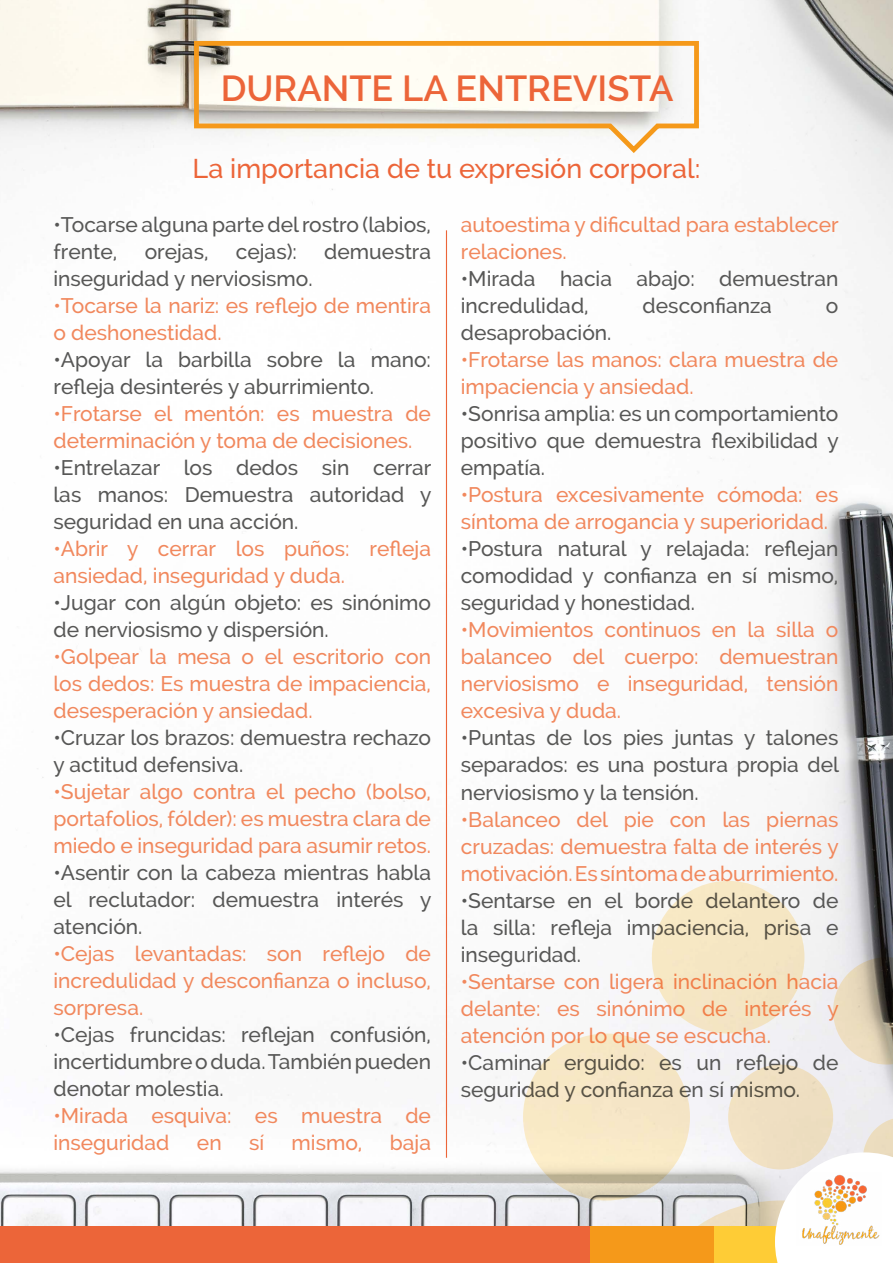
<style>
.page{position:relative;width:893px;height:1263px;background:#fff}
.page>*{position:absolute;margin:0;border:0;box-sizing:border-box;transform-origin:0 0}
.t1{font:600 36px "Raleway";color:#ec6539}
.t2{font:500 27px "Raleway";color:#ec6539}
.t3{font:500 21px/27px "Raleway";color:#575756;text-align:justify}
.t4{font:500 21px/27px "Raleway";color:#f1885d}
</style>
<div class="page">
<img style="left:0;top:0;width:893px;height:1226px">
<div style="left:523px;top:1033px;width:167px;height:167px;background:#f5e6c5;border-radius:50%"></div>
<div style="left:728px;top:1064px;width:105px;height:105px;background:#efdfc2;border-radius:50%"></div>
<div style="left:652px;top:881px;width:152px;height:152px;background:#f5e6c3;border-radius:50%"></div>
<svg style="left:833px;top:957px;width:60px;height:107px;background:#c2b8a6"></svg>
<hr style="left:446px;top:230px;width:1px;height:928px;background:#ec6539">
<svg style="left:192px;top:39px;width:509px;height:117px"></svg>
<div style="left:0;top:1226px;width:631px;height:37px;background:#ec6539"></div>
<svg style="left:533px;top:1117px;width:360px;height:146px"></svg>
<img style="left:796px;top:1173px;width:86px;height:72px">
<h1 class="t1" style="left:221px;top:68px;width:454px">DURANTE LA ENTREVISTA</h1>
<p class="t2" style="left:193px;top:153px;width:509px">La importancia de tu expresión corporal:</p>
<p class="t3" style="left:53px;top:211px;width:379px">•Tocarse alguna parte del rostro (labios, frente,</p>
<p class="t3" style="left:145px;top:238px;width:65px">orejas,</p>
<p class="t3" style="left:236px;top:238px;width:63px">cejas):</p>
<p class="t3" style="left:324px;top:238px;width:108px">demuestra</p>
<p class="t3" style="left:53px;top:265px;width:261px">inseguridad y nerviosismo.</p>
<p class="t4" style="left:53px;top:292px;width:379px">•Tocarse la nariz: es reflejo de mentira o deshonestidad.</p>
<p class="t3" style="left:53px;top:346px;width:379px">•Apoyar la barbilla sobre la mano: refleja desinterés y aburrimiento.</p>
<p class="t4" style="left:53px;top:400px;width:379px">•Frotarse el mentón: es muestra de determinación y toma de decisiones.</p>
<p class="t3" style="left:53px;top:454px;width:380px">•Entrelazar los dedos sin cerrar las manos: Demuestra autoridad y seguridad en una acción.</p>
<p class="t4" style="left:53px;top:535px;width:379px">•Abrir y cerrar los puños: refleja ansiedad, inseguridad y duda.</p>
<p class="t3" style="left:53px;top:589px;width:379px">•Jugar con algún objeto: es sinónimo de nerviosismo y dispersión.</p>
<p class="t4" style="left:53px;top:643px;width:379px;text-align:justify">•Golpear la mesa o el escritorio con los dedos: Es muestra de impaciencia, desesperación y ansiedad.</p>
<p class="t3" style="left:53px;top:724px;width:379px">•Cruzar los brazos: demuestra rechazo y actitud defensiva.</p>
<p class="t4" style="left:53px;top:778px;width:379px;text-align:justify">•Sujetar algo contra el pecho (bolso, portafolios, fólder): es muestra clara de miedo e inseguridad para asumir retos.</p>
<p class="t3" style="left:53px;top:859px;width:380px">•Asentir con la cabeza mientras habla el reclutador: demuestra interés y atención.</p>
<p class="t4" style="left:53px;top:940px;width:379px;text-align:justify">•Cejas levantadas: son reflejo de incredulidad y desconfianza o incluso, sorpresa.</p>
<p class="t3" style="left:53px;top:1021px;width:379px">•Cejas fruncidas: reflejan confusión, incertidumbre o duda. También pueden denotar molestia.</p>
<p class="t4" style="left:53px;top:1102px;width:379px">•Mirada esquiva: es muestra de inseguridad</p>
<p class="t4" style="left:197px;top:1129px;width:26px">en</p>
<p class="t4" style="left:249px;top:1129px;width:17px">sí</p>
<p class="t4" style="left:292px;top:1129px;width:72px">mismo,</p>
<p class="t4" style="left:390px;top:1129px;width:43px">baja</p>
<p class="t4" style="left:461px;top:211px;width:380px">autoestima y dificultad para establecer relaciones.</p>
<p class="t3" style="left:461px;top:265px;width:379px">•Mirada hacia abajo: demuestran incredulidad,</p>
<p class="t3" style="left:643px;top:292px;width:131px">desconfianza</p>
<p class="t3" style="left:826px;top:292px;width:14px">o</p>
<p class="t3" style="left:461px;top:319px;width:152px">desaprobación.</p>
<p class="t4" style="left:461px;top:346px;width:379px">•Frotarse las manos: clara muestra de impaciencia y ansiedad.</p>
<p class="t3" style="left:461px;top:400px;width:380px">•Sonrisa amplia: es un comportamiento positivo que demuestra flexibilidad y empatía.</p>
<p class="t4" style="left:461px;top:481px;width:379px">•Postura excesivamente cómoda: es síntoma de arrogancia y superioridad.</p>
<p class="t3" style="left:461px;top:535px;width:379px">•Postura natural y relajada: reflejan comodidad y confianza en sí mismo, seguridad y honestidad.</p>
<p class="t4" style="left:461px;top:616px;width:379px;text-align:justify">•Movimientos continuos en la silla o balanceo del cuerpo: demuestran nerviosismo e inseguridad, tensión excesiva y duda.</p>
<p class="t3" style="left:461px;top:724px;width:380px">•Puntas de los pies juntas y talones separados: es una postura propia del nerviosismo y la tensión.</p>
<p class="t4" style="left:461px;top:806px;width:380px;text-align:justify">•Balanceo del pie con las piernas cruzadas: demuestra falta de interés y motivación. Es síntoma de aburrimiento.</p>
<p class="t3" style="left:461px;top:887px;width:379px">•Sentarse en el borde delantero de la silla: refleja impaciencia, prisa e inseguridad.</p>
<p class="t4" style="left:461px;top:968px;width:380px;text-align:justify">•Sentarse con ligera inclinación hacia delante: es sinónimo de interés y atención por lo que se escucha.</p>
<p class="t3" style="left:461px;top:1049px;width:379px">•Caminar erguido: es un reflejo de seguridad y confianza en sí mismo.</p>
</div>
